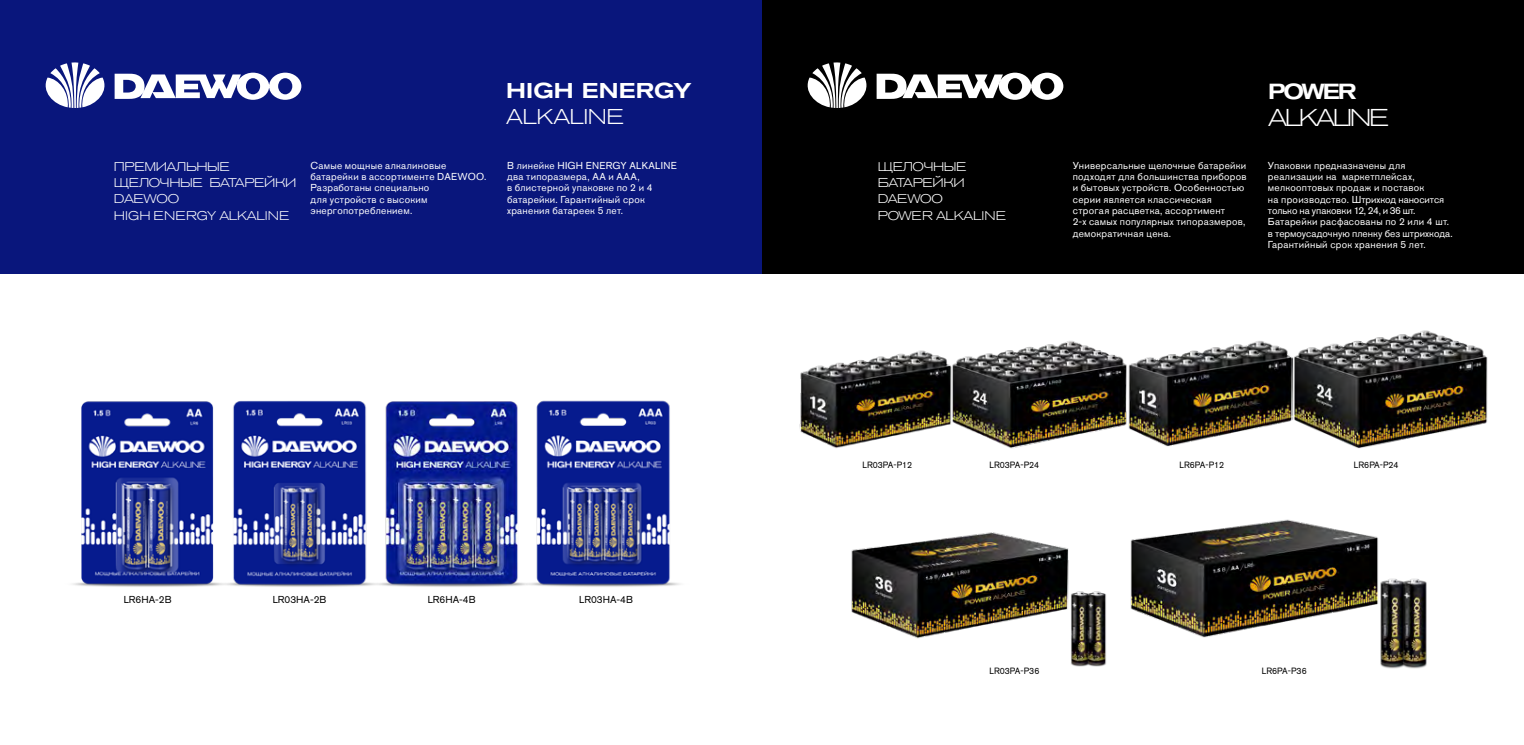
<style>
.page{position:relative;width:1524px;height:745px;background:#fff}
.page>*{position:absolute;margin:0;border:0;box-sizing:border-box;transform-origin:0 0}
.t1{font:300 expanded 24.12px "Akzidenz Grotesk Pro";letter-spacing:-.105em;color:#fff}
.t2{font:500 expanded 21.62px "Akzidenz Grotesk Pro";letter-spacing:-.09em;color:#fff}
.t3{font:500 expanded 21.25px "Akzidenz Grotesk Pro";color:#fff}
.t4{font:300 expanded 21.25px "Akzidenz Grotesk Pro";letter-spacing:-.03em;color:#fff}
.t5{font:300 expanded 12.5px/16.2px "Akzidenz Grotesk Pro";letter-spacing:-.03em;color:#fff}
.t6{font:10px/11.2px "Akzidenz Grotesk Pro";letter-spacing:.025em;color:#fff}
.t7{font:10px "Akzidenz Grotesk Pro";color:#000}
.t8{font:9px "Akzidenz Grotesk Pro";letter-spacing:.005em;color:#000;scale:.96 1}
</style>
<div class="page">
<div style="left:0;top:0;width:762px;height:273px;background:#09167c"></div>
<svg style="left:46px;top:62px;width:255px;height:46px"></svg>
<div style="left:762px;top:0;width:762px;height:273px;background:#000"></div>
<svg style="left:807px;top:62px;width:256px;height:46px"></svg>
<img style="left:799px;top:350px;width:151px;height:98px">
<img style="left:851px;top:532px;width:218px;height:107px">
<img style="left:1129px;top:341px;width:162px;height:105px">
<img style="left:1291px;top:330px;width:197px;height:118px">
<img style="left:1130px;top:519px;width:248px;height:119px">
<img style="left:950px;top:341px;width:179px;height:108px">
<img style="left:1062px;top:576px;width:17px;height:91px">
<img style="left:1079px;top:591px;width:27px;height:76px">
<img style="left:1373px;top:573px;width:23px;height:96px">
<img style="left:1396px;top:578px;width:31px;height:91px">
<img style="left:73px;top:401px;width:79px;height:186px">
<img style="left:152px;top:400px;width:152px;height:187px">
<img style="left:304px;top:400px;width:223px;height:187px">
<img style="left:527px;top:400px;width:153px;height:187px">
<h3 class="t3" style="left:506px;top:76px;width:187px">HIGH ENERGY</h3>
<h3 class="t4" style="left:506px;top:103px;width:119px">ALKALINE</h3>
<h2 class="t2" style="left:1268px;top:77px;width:90px">POWER</h2>
<h1 class="t1" style="left:1268px;top:102px;width:122px">ALKALINE</h1>
<p class="t5" style="left:114px;top:158px;width:184px">ПРЕМИАЛЬНЫЕ<br>ЩЕЛОЧНЫЕ БАТАРЕЙКИ<br>DAEWOO<br>HIGH ENERGY ALKALINE</p>
<p class="t6" style="left:310px;top:160px;width:177px">Самые мощные алкалиновые батарейки в ассортименте DAEWOO.<br>Разработаны специально<br>для устройств с высоким энергопотреблением.</p>
<p class="t6" style="left:507px;top:160px;width:171px">В линейке HIGH ENERGY ALKALINE два типоразмера, АА и ААА,<br>в блистерной упаковке по 2 и 4 батарейки. Гарантийный срок хранения батареек 5 лет.</p>
<p class="t5" style="left:878px;top:158px;width:130px">ЩЕЛОЧНЫЕ<br>БАТАРЕЙКИ<br>DAEWOO<br>POWER ALKALINE</p>
<p class="t6" style="left:1073px;top:160px;width:175px">Универсальные щелочные батарейки подходят для большинства приборов и бытовых устройств. Особенностью серии является классическая строгая расцветка, ассортимент<br>2-х самых популярных типоразмеров, демократичная цена.</p>
<p class="t6" style="left:1268px;top:160px;width:186px">Упаковки предназначены для реализации на маркетплейсах, мелкооптовых продаж и поставок<br>на производство. Штрихкод наносится только на упаковки 12, 24, и 36 шт.<br>Батарейки расфасованы по 2 или 4 шт. в термоусадочную пленку без штрихкода.<br>Гарантийный срок хранения 5 лет.</p>
<p class="t7" style="left:124px;top:592px;width:49px">LR6HA-2B</p>
<p class="t7" style="left:273px;top:592px;width:55px">LR03HA-2B</p>
<p class="t7" style="left:428px;top:592px;width:49px">LR6HA-4B</p>
<p class="t7" style="left:579px;top:592px;width:55px">LR03HA-4B</p>
<p class="t8" style="left:862px;top:459px;width:53px">LR03PA-P12</p>
<p class="t8" style="left:989px;top:459px;width:53px">LR03PA-P24</p>
<p class="t8" style="left:1179px;top:459px;width:48px">LR6PA-P12</p>
<p class="t8" style="left:1354px;top:459px;width:48px">LR6PA-P24</p>
<p class="t8" style="left:989px;top:664px;width:54px">LR03PA-P36</p>
<p class="t8" style="left:1261px;top:664px;width:48px">LR6PA-P36</p>
</div>
